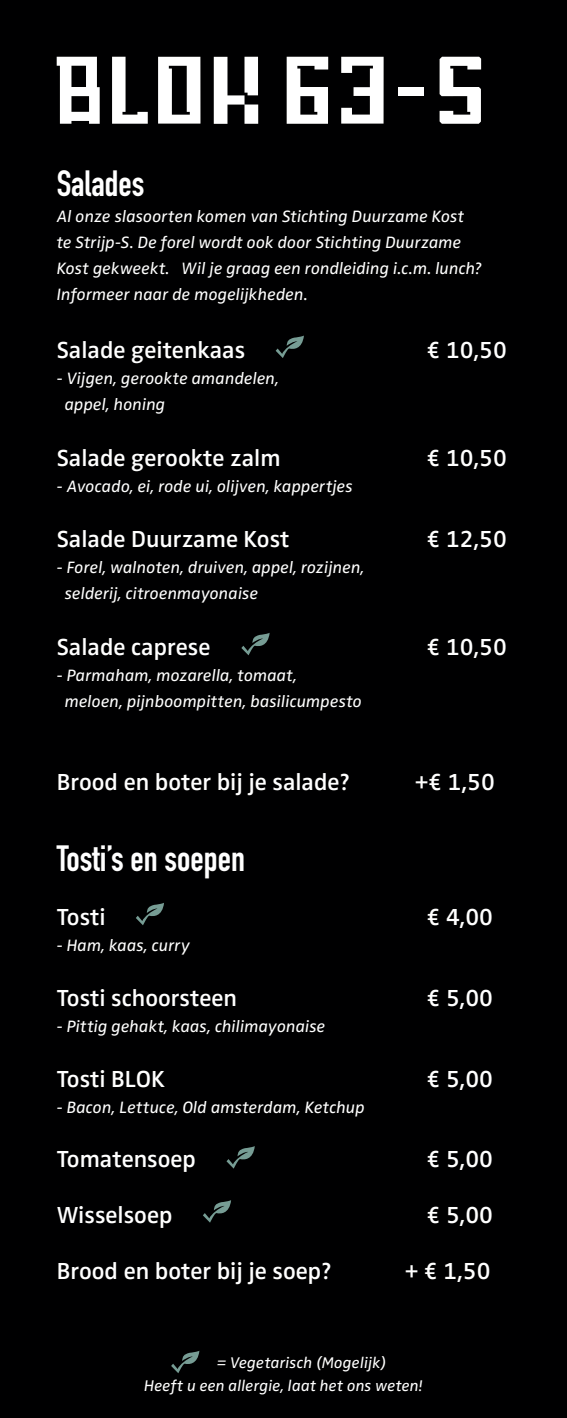
<style>
.page{position:relative;width:567px;height:1418px;background:#fff}
.page>*{position:absolute;margin:0;border:0;box-sizing:border-box;transform-origin:0 0}
.t1{font:700 36px "DIN Condensed";color:#fff}
.t2{font:600 24px "Zwo Pro";color:#fff}
.t3{font:italic 17px/26px "Zwo Pro";letter-spacing:.01em;color:#fff}
.t4{font:italic 16px/23.6px "Zwo Pro";letter-spacing:.01em;color:#fff}
</style>
<div class="page">
<div style="left:0;top:0;width:567px;height:1417px;background:#000001"></div>
<svg style="left:287px;top:57px;width:41px;height:67px"></svg>
<svg style="left:214px;top:57px;width:44px;height:67px"></svg>
<svg style="left:112px;top:57px;width:36px;height:67px"></svg>
<svg style="left:57px;top:57px;width:43px;height:67px"></svg>
<svg style="left:158px;top:57px;width:42px;height:67px"></svg>
<svg style="left:341px;top:57px;width:43px;height:67px"></svg>
<div style="left:398px;top:87px;width:26px;height:9px;background:#fff"></div>
<svg style="left:440px;top:57px;width:41px;height:67px"></svg>
<svg style="left:276px;top:335px;width:28px;height:23px"></svg>
<svg style="left:241px;top:633px;width:29px;height:22px"></svg>
<svg style="left:136px;top:903px;width:28px;height:22px"></svg>
<svg style="left:226px;top:1146px;width:29px;height:22px"></svg>
<svg style="left:203px;top:1200px;width:28px;height:22px"></svg>
<svg style="left:171px;top:1351px;width:28px;height:22px"></svg>
<h1 class="t1" style="left:57px;top:159px;width:89px">Salades</h1>
<p class="t3" style="left:57px;top:202px;width:427px">Al onze slasoorten komen van Stichting Duurzame Kost te Strijp-S. De forel wordt ook door Stichting Duurzame Kost gekweekt. Wil je graag een rondleiding i.c.m. lunch?<br>Informeer naar de mogelijkheden.</p>
<h2 class="t2" style="left:57px;top:332px;width:190px">Salade geitenkaas</h2>
<h2 class="t2" style="left:427px;top:332px;width:82px">€ 10,50</h2>
<p class="t3" style="left:65px;top:364px;width:216px;text-indent:-8px">- Vijgen, gerookte amandelen, appel, honing</p>
<h2 class="t2" style="left:57px;top:440px;width:225px">Salade gerookte zalm</h2>
<h2 class="t2" style="left:427px;top:440px;width:82px">€ 10,50</h2>
<p class="t3" style="left:57px;top:472px;width:298px">- Avocado, ei, rode ui, olijven, kappertjes</p>
<h2 class="t2" style="left:57px;top:521px;width:234px">Salade Duurzame Kost</h2>
<h2 class="t2" style="left:427px;top:521px;width:82px">€ 12,50</h2>
<p class="t3" style="left:65px;top:553px;width:301px;text-indent:-8px">- Forel, walnoten, druiven, appel, rozijnen, selderij, citroenmayonaise</p>
<h2 class="t2" style="left:57px;top:629px;width:155px">Salade caprese</h2>
<h2 class="t2" style="left:427px;top:629px;width:82px">€ 10,50</h2>
<p class="t3" style="left:65px;top:661px;width:299px;text-indent:-8px">- Parmaham, mozarella, tomaat,<br>meloen, pijnboompitten, basilicumpesto</p>
<h2 class="t2" style="left:57px;top:764px;width:295px">Brood en boter bij je salade?</h2>
<h2 class="t2" style="left:415px;top:764px;width:82px">+€ 1,50</h2>
<h1 class="t1" style="left:57px;top:834px;width:190px">Tosti’s en soepen</h1>
<h2 class="t2" style="left:57px;top:899px;width:50px">Tosti</h2>
<h2 class="t2" style="left:427px;top:899px;width:68px">€ 4,00</h2>
<p class="t3" style="left:57px;top:931px;width:135px">- Ham, kaas, curry</p>
<h2 class="t2" style="left:57px;top:980px;width:182px">Tosti schoorsteen</h2>
<h2 class="t2" style="left:427px;top:980px;width:68px">€ 5,00</h2>
<p class="t3" style="left:57px;top:1012px;width:270px">- Pittig gehakt, kaas, chilimayonaise</p>
<h2 class="t2" style="left:57px;top:1061px;width:110px">Tosti BLOK</h2>
<h2 class="t2" style="left:427px;top:1061px;width:68px">€ 5,00</h2>
<p class="t3" style="left:57px;top:1093px;width:309px">- Bacon, Lettuce, Old amsterdam, Ketchup</p>
<h2 class="t2" style="left:57px;top:1141px;width:141px">Tomatensoep</h2>
<h2 class="t2" style="left:427px;top:1141px;width:68px">€ 5,00</h2>
<h2 class="t2" style="left:57px;top:1197px;width:117px">Wisselsoep</h2>
<h2 class="t2" style="left:427px;top:1197px;width:68px">€ 5,00</h2>
<h2 class="t2" style="left:57px;top:1253px;width:276px">Brood en boter bij je soep?</h2>
<h2 class="t2" style="left:405px;top:1253px;width:87px">+ € 1,50</h2>
<p class="t4" style="left:144px;top:1349px;width:280px;text-indent:73px">= Vegetarisch (Mogelijk)<br>Heeft u een allergie, laat het ons weten!</p>
</div>
